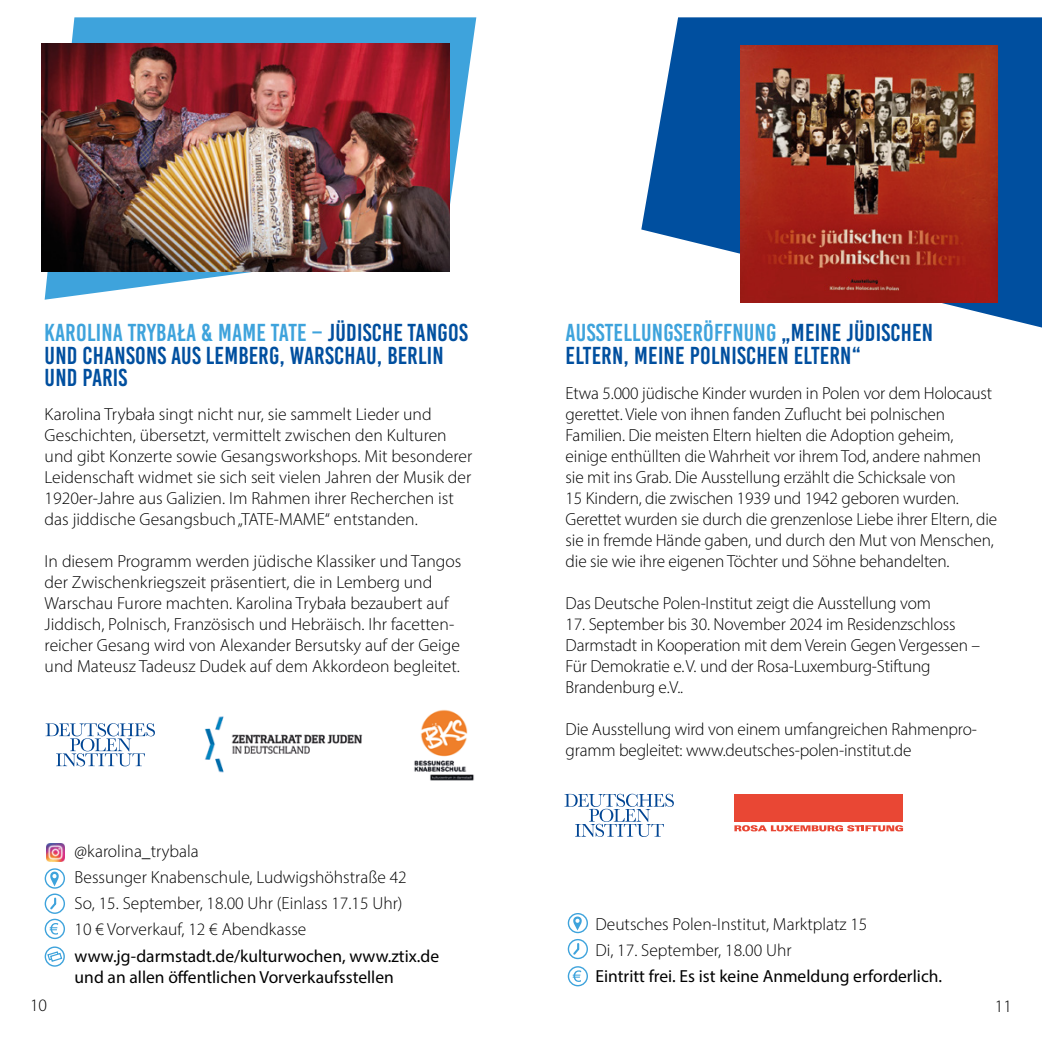
<style>
.page{position:relative;width:1042px;height:1042px;background:#fff}
.page>*{position:absolute;margin:0;border:0;box-sizing:border-box;transform-origin:0 0}
.t1{font:24.5px/22.8px "Bebas Kai";letter-spacing:.01em;color:#004f9f}
.t2{font:24.5px "Bebas Kai";letter-spacing:.01em;color:#3ea3dc}
.t3{font:300 17.5px/21px "Myriad Pro";letter-spacing:-.005em;color:#000}
.t4{font:17.5px/21px "Myriad Pro";color:#000}
.s1{color:#3ea3dc}
.s2{color:#004f9f}
</style>
<div class="page">
<svg style="left:641px;top:17px;width:401px;height:310px;fill:#004f9f"></svg>
<svg style="left:45px;top:17px;width:431px;height:283px"></svg>
<img style="left:42px;top:43px;width:408px;height:228px">
<svg style="left:48px;top:898px;width:9px;height:13px"></svg>
<div style="left:45px;top:893px;width:20px;height:21px;border:1px solid #3ea3dc;border-radius:50%"></div>
<svg style="left:50px;top:923px;width:8px;height:11px"></svg>
<div style="left:45px;top:918px;width:20px;height:21px;border:1px solid #3ea3dc;border-radius:50%"></div>
<div style="left:45px;top:868px;width:20px;height:20px;border:1px solid #3ea3dc;border-radius:50%"></div>
<img style="left:46px;top:870px;width:17px;height:17px">
<svg style="left:571px;top:944px;width:9px;height:12px"></svg>
<div style="left:568px;top:939px;width:20px;height:20px;border:1px solid #3ea3dc;border-radius:50%"></div>
<svg style="left:572px;top:970px;width:9px;height:12px"></svg>
<div style="left:568px;top:966px;width:20px;height:20px;border:1px solid #3ea3dc;border-radius:50%"></div>
<div style="left:568px;top:913px;width:20px;height:20px;border:1px solid #3ea3dc;border-radius:50%"></div>
<img style="left:569px;top:915px;width:17px;height:16px">
<div style="left:45px;top:946px;width:20px;height:20px;border:1px solid #3ea3dc;border-radius:50%"></div>
<svg style="left:46px;top:950px;width:17px;height:12px"></svg>
<img style="left:46px;top:843px;width:18px;height:18px">
<svg style="left:46px;top:723px;width:109px;height:43px"></svg>
<div style="left:734px;top:794px;width:169px;height:28px;background:#e94734"></div>
<svg style="left:734px;top:825px;width:169px;height:6px"></svg>
<svg style="left:564px;top:794px;width:110px;height:43px"></svg>
<img style="left:740px;top:46px;width:257px;height:257px">
<img style="left:204px;top:716px;width:159px;height:57px">
<img style="left:414px;top:709px;width:60px;height:72px">
<p class="t1" style="left:45px;top:321px;width:425px"><span class="s1">KAROLINA TRYBAŁA &amp; MAME TATE –</span> JÜDISCHE TANGOS<br>UND CHANSONS AUS LEMBERG, WARSCHAU, BERLIN<br>UND PARIS</p>
<p class="t3" style="left:45px;top:404px;width:429px">Karolina Trybała singt nicht nur, sie sammelt Lieder und Geschichten, übersetzt, vermittelt zwischen den Kulturen und gibt Konzerte sowie Gesangsworkshops. Mit besonderer Leidenschaft widmet sie sich seit vielen Jahren der Musik der 1920er-Jahre aus Galizien. Im Rahmen ihrer Recherchen ist das jiddische Gesangsbuch „TATE-MAME“ entstanden.</p>
<p class="t3" style="left:45px;top:551px;width:418px">In diesem Programm werden jüdische Klassiker und Tangos der Zwischenkriegszeit präsentiert, die in Lemberg und Warschau Furore machten. Karolina Trybała bezaubert auf Jiddisch, Polnisch, Französisch und Hebräisch. Ihr facetten&shy;reicher Gesang wird von Alexander Bersutsky auf der Geige und Mateusz Tadeusz Dudek auf dem Akkordeon begleitet.</p>
<p class="t3" style="left:75px;top:840px;width:126px">@karolina_trybala</p>
<p class="t3" style="left:75px;top:866px;width:334px">Bessunger Knabenschule, Ludwigshöhstraße 42</p>
<p class="t3" style="left:75px;top:892px;width:329px">So, 15. September, 18.00 Uhr (Einlass 17.15 Uhr)</p>
<p class="t3" style="left:75px;top:919px;width:233px">10 € Vorverkauf, 12 € Abendkasse</p>
<p class="t4" style="left:75px;top:945px;width:366px">www.jg-darmstadt.de/kulturwochen, www.ztix.de und an allen öffentlichen Vorverkaufsstellen</p>
<p class="t2" style="left:566px;top:319px;width:369px">AUSSTELLUNGSERÖFFNUNG <span class="s2">„MEINE JÜDISCHEN</span></p>
<p class="t1" style="left:566px;top:344px;width:297px">ELTERN, MEINE POLNISCHEN ELTERN“</p>
<p class="t3" style="left:566px;top:383px;width:433px">Etwa 5.000 jüdische Kinder wurden in Polen vor dem Holocaust gerettet. Viele von ihnen fanden Zuflucht bei polnischen Familien. Die meisten Eltern hielten die Adoption geheim, einige enthüllten die Wahrheit vor ihrem Tod, andere nahmen sie mit ins Grab. Die Ausstellung erzählt die Schicksale von<br>15 Kindern, die zwischen 1939 und 1942 geboren wurden.<br>Gerettet wurden sie durch die grenzenlose Liebe ihrer Eltern, die sie in fremde Hände gaben, und durch den Mut von Menschen, die sie wie ihre eigenen Töchter und Söhne behandelten.</p>
<p class="t3" style="left:566px;top:593px;width:367px">Das Deutsche Polen-Institut zeigt die Ausstellung vom</p>
<p class="t3" style="left:566px;top:614px;width:416px">17. September bis 30. November 2024 im Residenzschloss Darmstadt in Kooperation mit dem Verein Gegen Vergessen – Für Demokratie e.V. und der Rosa-Luxemburg-Stiftung Brandenburg e.V..</p>
<p class="t3" style="left:566px;top:719px;width:413px">Die Ausstellung wird von einem umfangreichen Rahmenpro&shy;gramm begleitet: www.deutsches-polen-institut.de</p>
<p class="t3" style="left:595px;top:913px;width:274px">Deutsches Polen-Institut, Marktplatz 15</p>
<p class="t3" style="left:595px;top:939px;width:198px">Di, 17. September, 18.00 Uhr</p>
<p class="t4" style="left:595px;top:965px;width:348px">Eintritt frei. Es ist keine Anmeldung erforderlich.</p>
<p class="t3" style="left:30px;top:995px;width:19px">10</p>
<p class="t3" style="left:995px;top:995px;width:19px">11</p>
</div>
